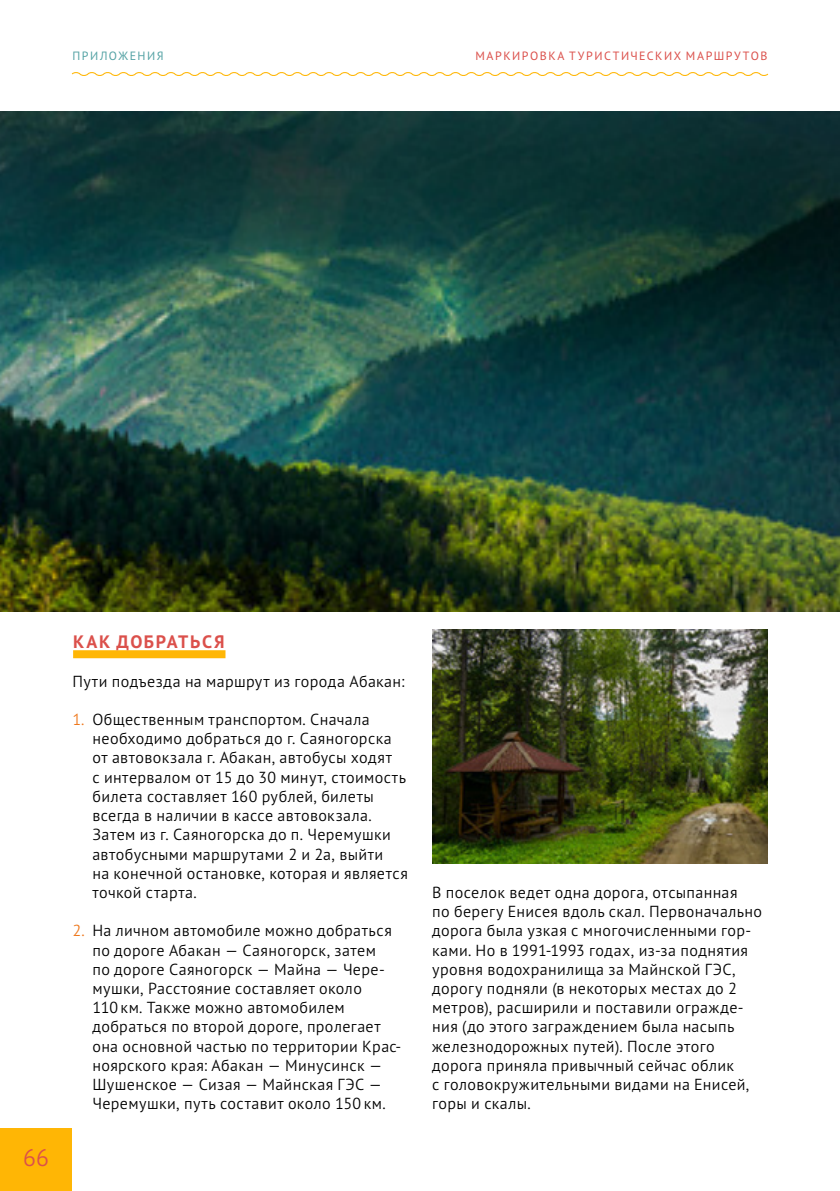
<style>
.page{position:relative;width:840px;height:1191px;background:#fff}
.page>*{position:absolute;margin:0;border:0;box-sizing:border-box;transform-origin:0 0}
.t1{font:300 24px "PT Sans Pro";color:#db504b}
.t2{font:700 18px "PT Sans Pro";letter-spacing:.09em;color:#db504b}
.t3{font:300 16px/19.2px "PT Sans Pro";letter-spacing:.02em;color:#000}
.t4{font:12px "PT Sans Pro";letter-spacing:.125em;color:#db504b}
.t5{font:12px "PT Sans Pro";letter-spacing:.12em;color:#55a3a5}
.s1{color:#ee771b}
</style>
<div class="page">
<svg style="left:71px;top:72px;width:698px;height:4px"></svg>
<div style="left:73px;top:650px;width:152px;height:8px;background:#ffb605"></div>
<img style="left:0;top:112px;width:839px;height:499px">
<img style="left:432px;top:629px;width:335px;height:234px">
<div style="left:0;top:1128px;width:72px;height:63px;background:#ffb605"></div>
<p class="t5" style="left:72px;top:48px;width:93px">ПРИЛОЖЕНИЯ</p>
<p class="t4" style="left:475px;top:48px;width:293px">МАРКИРОВКА ТУРИСТИЧЕСКИХ МАРШРУТОВ</p>
<h1 class="t1" style="left:23px;top:1142px;width:27px">66</h1>
<p class="t2" style="left:73px;top:630px;width:153px">КАК ДОБРАТЬСЯ</p>
<p class="t3" style="left:72px;top:671px;width:333px">Пути подъезда на маршрут из города Абакан:</p>
<p class="t3" style="left:92px;top:709px;width:317px;text-indent:-20px"><span class="s1">1.</span> Общественным транспортом. Сначала необходимо добраться до г. Саяногорска от автовокзала г. Абакан, автобусы ходят<br>с интервалом от 15 до 30 минут, стоимость билета составляет 160 рублей, билеты всегда в наличии в кассе автовокзала.<br>Затем из г. Саяногорска до п. Черемушки автобусными маршрутами 2 и 2а, выйти<br>на конечной остановке, которая и является точкой старта.</p>
<p class="t3" style="left:92px;top:920px;width:310px;text-indent:-20px"><span class="s1">2.</span> На личном автомобиле можно добраться по дороге Абакан — Саяногорск, затем<br>по дороге Саяногорск — Майна — Чере‑ мушки, Расстояние составляет около<br>110 км. Также можно автомобилем добраться по второй дороге, пролегает она основной частью по территории Крас‑ ноярского края: Абакан — Минусинск — Шушенское — Сизая — Майнская ГЭС — Черемушки, путь составит около 150 км.</p>
<p class="t3" style="left:432px;top:882px;width:331px">В поселок ведет одна дорога, отсыпанная<br>по берегу Енисея вдоль скал. Первоначально дорога была узкая с многочисленными гор‑ ками. Но в 1991‑1993 годах, из‑за поднятия уровня водохранилища за Майнской ГЭС, дорогу подняли (в некоторых местах до 2 метров), расширили и поставили огражде‑ ния (до этого заграждением была насыпь железнодорожных путей). После этого дорога приняла привычный сейчас облик<br>с головокружительными видами на Енисей, горы и скалы.</p>
</div>
